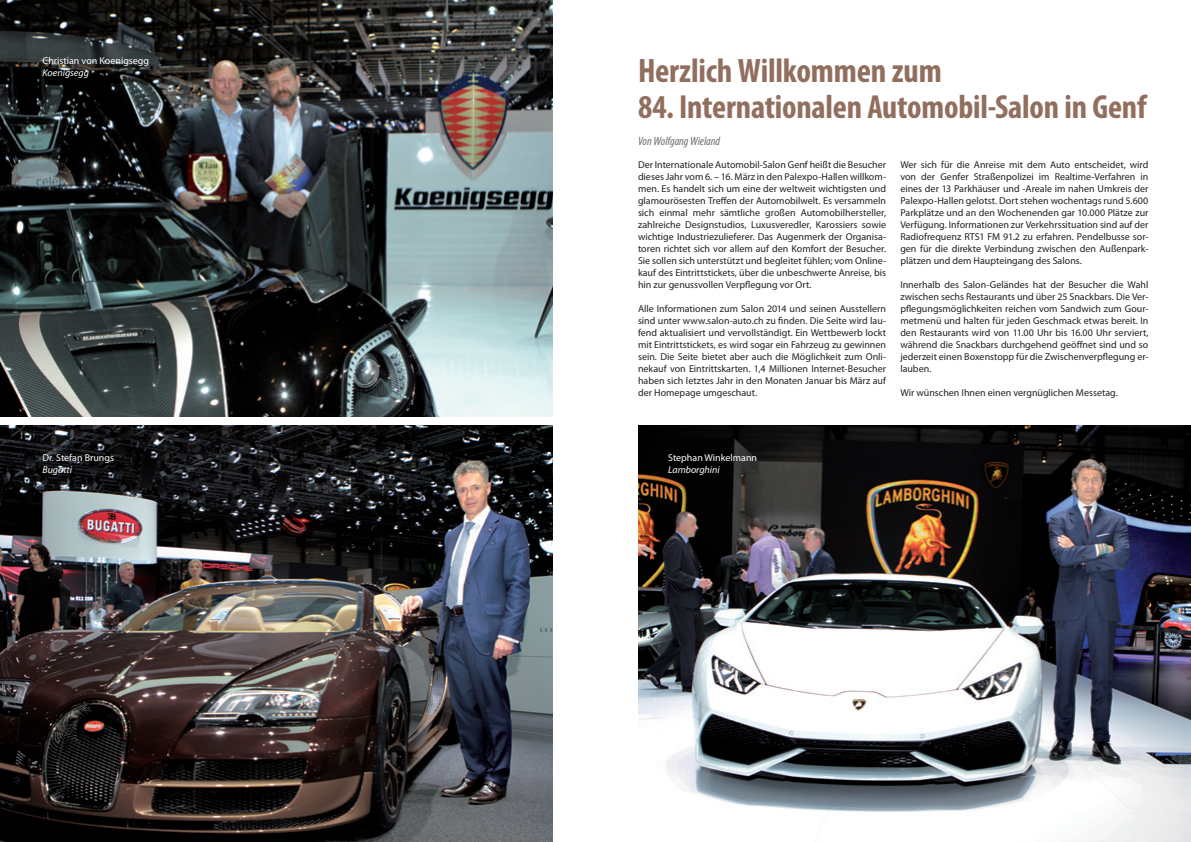
<style>
.page{position:relative;width:1191px;height:842px;background:#fff}
.page>*{position:absolute;margin:0;border:0;box-sizing:border-box;transform-origin:0 0}
.t1{font:700 condensed 34px "Myriad Pro";letter-spacing:-.005em;color:#916e5d}
.t2{font:700 condensed 33.5px "Myriad Pro";letter-spacing:-.005em;color:#916e5d}
.t3{font:italic condensed 12px "Myriad Pro";color:#6c6d70}
.t4{font:10px/12px "Myriad Pro";color:#231f20;text-align:justify}
.t5{font:10px "Myriad Pro";color:#fff}
.t6{font:italic 10px "Myriad Pro";color:#fff}
</style>
<div class="page">
<img style="left:0;top:0;width:553px;height:417px">
<img style="left:0;top:425px;width:553px;height:417px">
<img style="left:638px;top:425px;width:553px;height:417px">
<p class="t5" style="left:43px;top:55px;width:108px">Christian von Koenigsegg</p>
<p class="t6" style="left:43px;top:67px;width:48px">Koenigsegg</p>
<p class="t5" style="left:43px;top:452px;width:73px">Dr. Stefan Brungs</p>
<p class="t6" style="left:43px;top:464px;width:31px">Bugatti</p>
<h1 class="t1" style="left:638px;top:50px;width:305px">Herzlich Willkommen zum</h1>
<h2 class="t2" style="left:638px;top:86px;width:510px">84. Internationalen Automobil-Salon in Genf</h2>
<p class="t3" style="left:638px;top:134px;width:83px">Von Wolfgang Wieland</p>
<p class="t4" style="left:638px;top:158px;width:250px">Der Internationale Automobil-Salon Genf heißt die Besucher dieses Jahr vom 6. – 16. März in den Palexpo-Hallen willkom&shy;men. Es handelt sich um eine der weltweit wichtigsten und glamourösesten Treffen der Automobilwelt. Es versammeln sich einmal mehr sämtliche großen Automobilhersteller, zahlreiche Designstudios, Luxusveredler, Karossiers sowie wichtige Industriezulieferer. Das Augenmerk der Organisa&shy;toren richtet sich vor allem auf den Komfort der Besucher.<br>Sie sollen sich unterstützt und begleitet fühlen; vom Online&shy;kauf des Eintrittstickets, über die unbeschwerte Anreise, bis hin zur genussvollen Verpflegung vor Ort.</p>
<p class="t4" style="left:638px;top:302px;width:250px">Alle Informationen zum Salon 2014 und seinen Ausstellern sind unter www.salon-auto.ch zu finden. Die Seite wird lau&shy;fend aktualisiert und vervollständigt. Ein Wettbewerb lockt mit Eintrittstickets, es wird sogar ein Fahrzeug zu gewinnen sein. Die Seite bietet aber auch die Möglichkeit zum Onli&shy;nekauf von Eintrittskarten. 1,4 Millionen Internet-Besucher haben sich letztes Jahr in den Monaten Januar bis März auf der Homepage umgeschaut.</p>
<p class="t4" style="left:900px;top:158px;width:250px">Wer sich für die Anreise mit dem Auto entscheidet, wird von der Genfer Straßenpolizei im Realtime-Verfahren in eines der 13 Parkhäuser und -Areale im nahen Umkreis der Palexpo-Hallen gelotst. Dort stehen wochentags rund 5.600<br>Parkplätze und an den Wochenenden gar 10.000 Plätze zur Verfügung. Informationen zur Verkehrssituation sind auf der Radiofrequenz RTS1 FM 91.2 zu erfahren. Pendelbusse sor&shy;gen für die direkte Verbindung zwischen den Außenpark&shy;plätzen und dem Haupteingang des Salons.</p>
<p class="t4" style="left:900px;top:278px;width:250px">Innerhalb des Salon-Geländes hat der Besucher die Wahl zwischen sechs Restaurants und über 25 Snackbars. Die Ver&shy;pflegungsmöglichkeiten reichen vom Sandwich zum Gour&shy;metmenü und halten für jeden Geschmack etwas bereit. In den Restaurants wird von 11.00 Uhr bis 16.00 Uhr serviert, während die Snackbars durchgehend geöffnet sind und so jederzeit einen Boxenstopp für die Zwischenverpflegung er&shy;lauben.</p>
<p class="t4" style="left:900px;top:386px;width:219px">Wir wünschen Ihnen einen vergnüglichen Messetag.</p>
<p class="t5" style="left:668px;top:452px;width:91px">Stephan Winkelmann</p>
<p class="t6" style="left:668px;top:464px;width:53px">Lamborghini</p>
</div>
